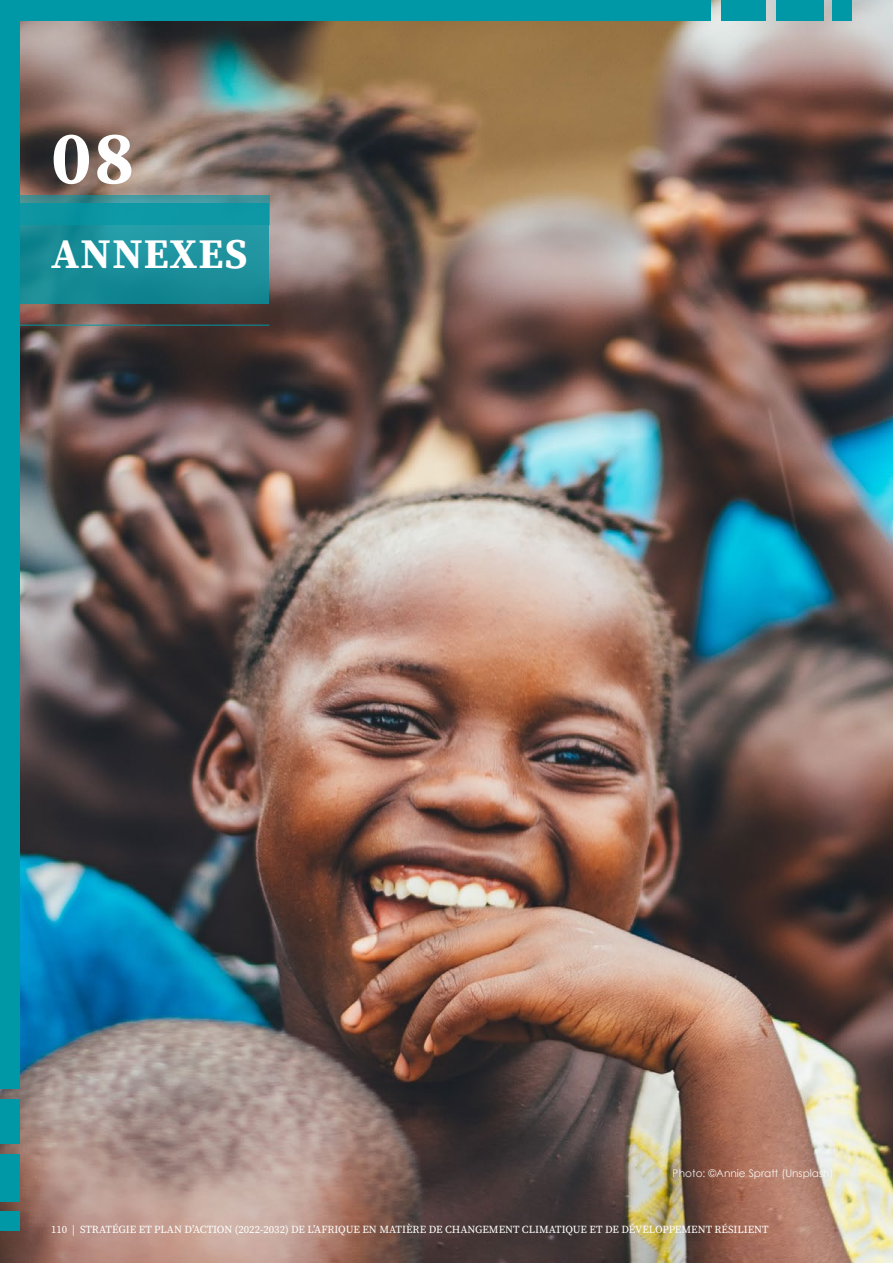
<style>
.page{position:relative;width:893px;height:1263px;background:#fff}
.page>*{position:absolute;margin:0;border:0;box-sizing:border-box;transform-origin:0 0}
.t1{font:75px "Source Serif Variable";color:#fff}
.t2{font:42px "Source Serif Variable";letter-spacing:.03em;color:#fff}
.t3{font:10.8px "Source Serif Variable";color:#fff}
.t4{font:10.5px "Century Gothic";color:#fff}
</style>
<div class="page">
<img style="left:0;top:0;width:893px;height:1263px">
<svg style="left:19px;top:225px;width:250px;height:78px;background:#198e99"></svg>
<svg style="left:19px;top:195px;width:250px;height:30px;background:#1a95a0"></svg>
<hr style="left:17px;top:325px;width:252px;height:1px;background:#0097a6">
<div style="left:0;top:0;width:19px;height:1089px;background:#0097a6"></div>
<div style="left:0;top:1099px;width:19px;height:45px;background:#0097a6"></div>
<div style="left:0;top:1154px;width:19px;height:48px;background:#0097a6"></div>
<div style="left:0;top:1211px;width:19px;height:19px;background:#0097a6"></div>
<div style="left:0;top:0;width:710px;height:20px;background:#0097a6"></div>
<div style="left:721px;top:0;width:44px;height:20px;background:#0097a6"></div>
<div style="left:776px;top:0;width:47px;height:20px;background:#0097a6"></div>
<div style="left:833px;top:0;width:19px;height:20px;background:#0097a6"></div>
<h1 class="t1" style="left:51px;top:108px;width:85px">08</h1>
<h2 class="t2" style="left:51px;top:226px;width:198px">ANNEXES</h2>
<p class="t4" style="left:673px;top:1167px;width:162px">Photo: ©Annie Spratt (Unsplash)</p>
<p class="t3" style="left:51px;top:1222px;width:719px">110 | STRATÉGIE ET PLAN D’ACTION (2022-2032) DE L’AFRIQUE EN MATIÈRE DE CHANGEMENT CLIMATIQUE ET DE DÉVELOPPEMENT RÉSILIENT</p>
</div>
